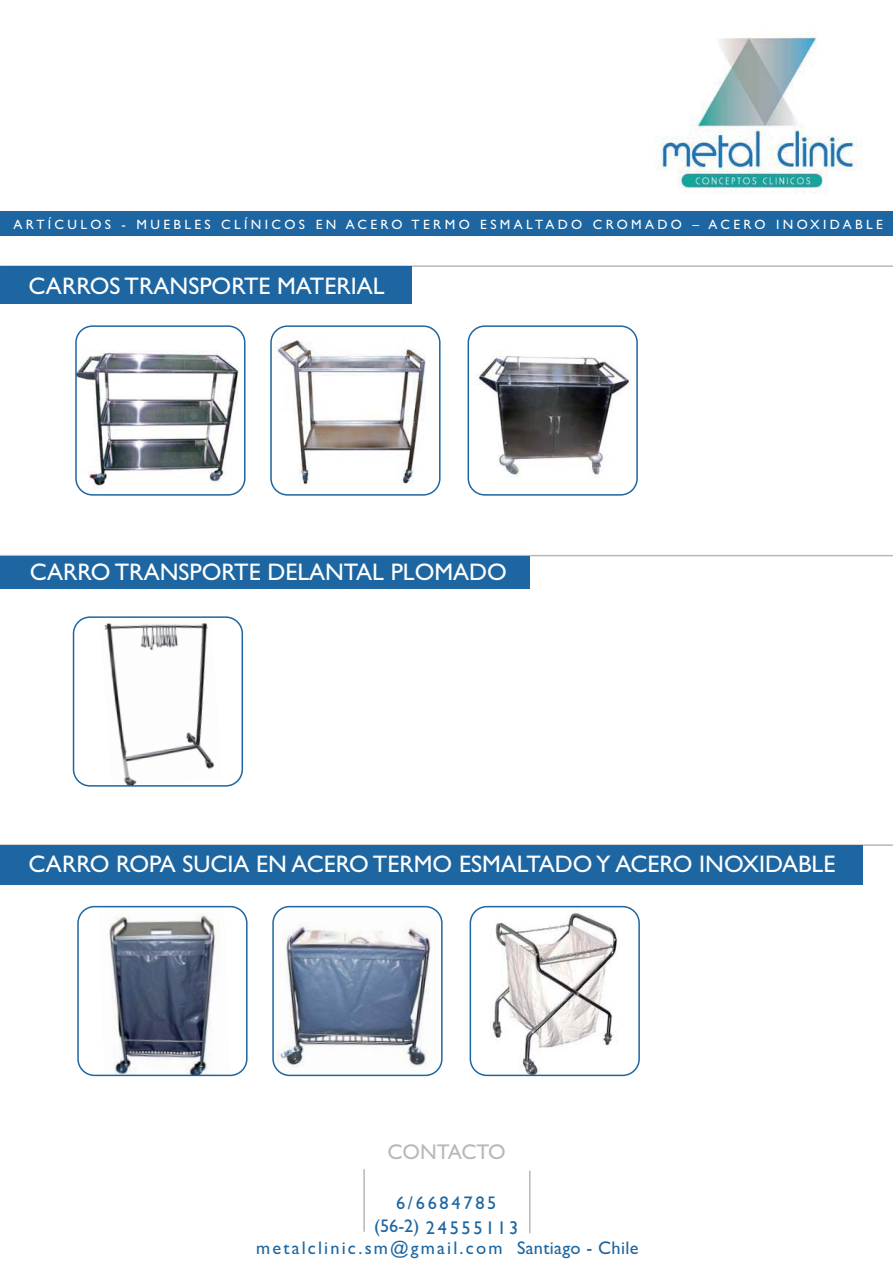
<style>
.page{position:relative;width:893px;height:1263px;background:#fff}
.page>*{position:absolute;margin:0;border:0;box-sizing:border-box;transform-origin:0 0}
.t1{font:24px "Gill Sans";color:#fff}
.t2{font:21.3px "Gill Sans";color:#b6b9bc}
.t3{font:18.3px "Gill Sans";letter-spacing:.12em;color:#1d66a1}
.t4{font:18.3px/24.9px "Gill Sans";letter-spacing:.15em;color:#1d66a1;text-align:center}
.t5{font:13.5px "Gill Sans";letter-spacing:.25em;color:#fff}
</style>
<div class="page">
<div style="left:0;top:211px;width:893px;height:25px;background:#1d66a1"></div>
<img style="left:654px;top:32px;width:208px;height:161px">
<hr style="left:363px;top:1169px;width:2px;height:63px;background:#b6b9bc">
<hr style="left:529px;top:1171px;width:1px;height:62px;background:#b6b9bc">
<hr style="left:0;top:265px;width:893px;height:2px;background:#b6b9bc">
<img style="left:78px;top:351px;width:164px;height:138px">
<div style="left:75px;top:325px;width:170px;height:171px;border:2px solid #1d66a1;border-radius:17px"></div>
<img style="left:271px;top:326px;width:169px;height:169px;border-radius:17px">
<div style="left:270px;top:325px;width:170px;height:171px;border:2px solid #1d66a1;border-radius:16px"></div>
<img style="left:470px;top:328px;width:165px;height:165px">
<div style="left:467px;top:325px;width:171px;height:171px;border:2px solid #1d66a1;border-radius:16px"></div>
<img style="left:104px;top:623px;width:111px;height:161px">
<div style="left:73px;top:616px;width:170px;height:171px;border:2px solid #1d66a1;border-radius:16px"></div>
<img style="left:109px;top:915px;width:110px;height:158px">
<div style="left:77px;top:906px;width:171px;height:170px;border:2px solid #1d66a1;border-radius:16px"></div>
<img style="left:273px;top:907px;width:169px;height:168px;border-radius:16px">
<div style="left:272px;top:906px;width:171px;height:170px;border:2px solid #1d66a1;border-radius:16px"></div>
<img style="left:479px;top:907px;width:154px;height:168px">
<div style="left:470px;top:906px;width:170px;height:170px;border:2px solid #1d66a1;border-radius:16px"></div>
<hr style="left:0;top:555px;width:893px;height:1px;background:#b6b9bc">
<hr style="left:0;top:844px;width:893px;height:2px;background:#b6b9bc">
<div style="left:0;top:845px;width:863px;height:39px;background:#1d66a1"></div>
<div style="left:0;top:556px;width:530px;height:33px;background:#1d66a1"></div>
<div style="left:0;top:266px;width:411px;height:38px;background:#1d66a1"></div>
<p class="t5" style="left:14px;top:216px;width:871px">ARTÍCULOS - MUEBLES CLÍNICOS EN ACERO TERMO ESMALTADO CROMADO – ACERO INOXIDABLE</p>
<p class="t1" style="left:29px;top:272px;width:358px">CARROS TRANSPORTE MATERIAL</p>
<p class="t1" style="left:30px;top:558px;width:479px">CARRO TRANSPORTE DELANTAL PLOMADO</p>
<p class="t1" style="left:29px;top:849px;width:808px">CARRO ROPA SUCIA EN ACERO TERMO ESMALTADO Y ACERO INOXIDABLE</p>
<p class="t2" style="left:387px;top:1139px;width:120px">CONTACTO</p>
<p class="t4" style="left:374px;top:1190px;width:146px">6/6684785 (56-2) 24555113</p>
<p class="t3" style="left:256px;top:1237px;width:384px">metalclinic.sm@gmail.com Santiago - Chile</p>
</div>
